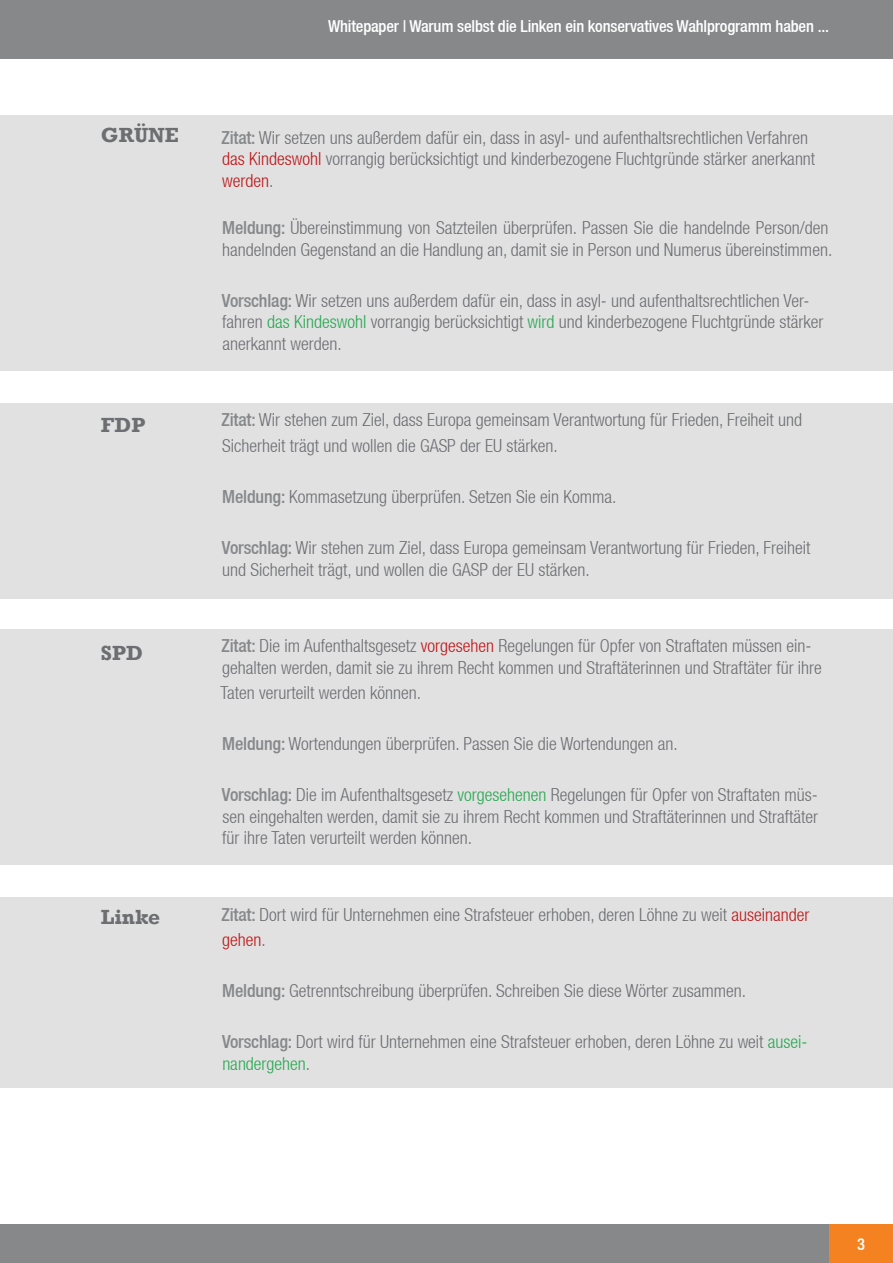
<style>
.page{position:relative;width:893px;height:1263px;background:#fff}
.page>*{position:absolute;margin:0;border:0;box-sizing:border-box;transform-origin:0 0}
.t1{font:700 21px "Rockwell";color:#6d6e71}
.t2{font:300 condensed 18px/21.6px "Helvetica Neue LT";color:#6d6e71}
.t3{font:500 condensed 16.5px "Helvetica Neue LT";letter-spacing:-.01em;color:#fff}
.s1{font-weight:500;color:#86888a}
.s2{color:#c01718}
.s3{color:#28a951}
</style>
<div class="page">
<div style="left:0;top:897px;width:893px;height:190px;background:#e1e1e2"></div>
<div style="left:0;top:629px;width:893px;height:235px;background:#e1e1e2"></div>
<div style="left:0;top:403px;width:893px;height:195px;background:#e1e1e2"></div>
<div style="left:0;top:116px;width:893px;height:255px;background:#e1e1e2"></div>
<div style="left:0;top:1225px;width:893px;height:38px;background:#86888a"></div>
<div style="left:0;top:0;width:893px;height:58px;background:#86888a"></div>
<div style="left:829px;top:1225px;width:64px;height:38px;background:#f58220"></div>
<p class="t1" style="left:101px;top:122px;width:79px">GRÜNE</p>
<p class="t1" style="left:101px;top:412px;width:46px">FDP</p>
<p class="t1" style="left:101px;top:640px;width:44px">SPD</p>
<p class="t1" style="left:101px;top:904px;width:61px">Linke</p>
<p class="t3" style="left:328px;top:16px;width:503px">Whitepaper | Warum selbst die Linken ein konservatives Wahlprogramm haben ...</p>
<p class="t2" style="left:222px;top:126px;width:595px"><span class="s1">Zitat:</span> Wir setzen uns außerdem dafür ein, dass in asyl- und aufenthaltsrechtlichen Verfahren <span class="s2">das Kindeswohl</span> vorrangig berücksichtigt und kinderbezogene Fluchtgründe stärker anerkannt <span class="s2">werden</span>.</p>
<p class="t2" style="left:222px;top:217px;width:611px"><span class="s1">Meldung:</span> Übereinstimmung von Satzteilen überprüfen. Passen Sie die handelnde Person/den handelnden Gegenstand an die Handlung an, damit sie in Person und Numerus übereinstimmen.</p>
<p class="t2" style="left:222px;top:289px;width:603px"><span class="s1">Vorschlag:</span> Wir setzen uns außerdem dafür ein, dass in asyl- und aufenthaltsrechtlichen Ver&shy;fahren <span class="s3">das Kindeswohl</span> vorrangig berücksichtigt <span class="s3">wird</span> und kinderbezogene Fluchtgründe stärker anerkannt werden.</p>
<p class="t2" style="left:222px;top:407px;width:582px;line-height:25.5px"><span class="s1">Zitat:</span> Wir stehen zum Ziel, dass Europa gemeinsam Verantwortung für Frieden, Freiheit und<br>Sicherheit trägt und wollen die GASP der EU stärken.</p>
<p class="t2" style="left:222px;top:486px;width:396px"><span class="s1">Meldung:</span> Kommasetzung überprüfen. Setzen Sie ein Komma.</p>
<p class="t2" style="left:222px;top:537px;width:590px"><span class="s1">Vorschlag:</span> Wir stehen zum Ziel, dass Europa gemeinsam Verantwortung für Frieden, Freiheit und Sicherheit trägt, und wollen die GASP der EU stärken.</p>
<p class="t2" style="left:222px;top:635px;width:602px"><span class="s1">Zitat:</span> Die im Aufenthaltsgesetz <span class="s2">vorgesehen</span> Regelungen für Opfer von Straftaten müssen ein&shy;gehalten werden, damit sie zu ihrem Recht kommen und Straftäterinnen und Straftäter für ihre</p>
<p class="t2" style="left:220px;top:682px;width:202px">Taten verurteilt werden können.</p>
<p class="t2" style="left:222px;top:733px;width:457px"><span class="s1">Meldung:</span> Wortendungen überprüfen. Passen Sie die Wortendungen an.</p>
<p class="t2" style="left:222px;top:784px;width:598px;text-align:justify"><span class="s1">Vorschlag:</span> Die im Aufenthaltsgesetz <span class="s3">vorgesehenen</span> Regelungen für Opfer von Straftaten müs&shy;sen eingehalten werden, damit sie zu ihrem Recht kommen und Straftäterinnen und Straftäter für ihre Taten verurteilt werden können.</p>
<p class="t2" style="left:222px;top:902px;width:589px;line-height:25.5px"><span class="s1">Zitat:</span> Dort wird für Unternehmen eine Strafsteuer erhoben, deren Löhne zu weit <span class="s2">auseinander gehen</span>.</p>
<p class="t2" style="left:222px;top:980px;width:525px"><span class="s1">Meldung:</span> Getrenntschreibung überprüfen. Schreiben Sie diese Wörter zusammen.</p>
<p class="t2" style="left:222px;top:1031px;width:587px"><span class="s1">Vorschlag:</span> Dort wird für Unternehmen eine Strafsteuer erhoben, deren Löhne zu weit <span class="s3">ausei&shy;nandergehen</span>.</p>
<p class="t3" style="left:857px;top:1234px;width:9px">3</p>
</div>
